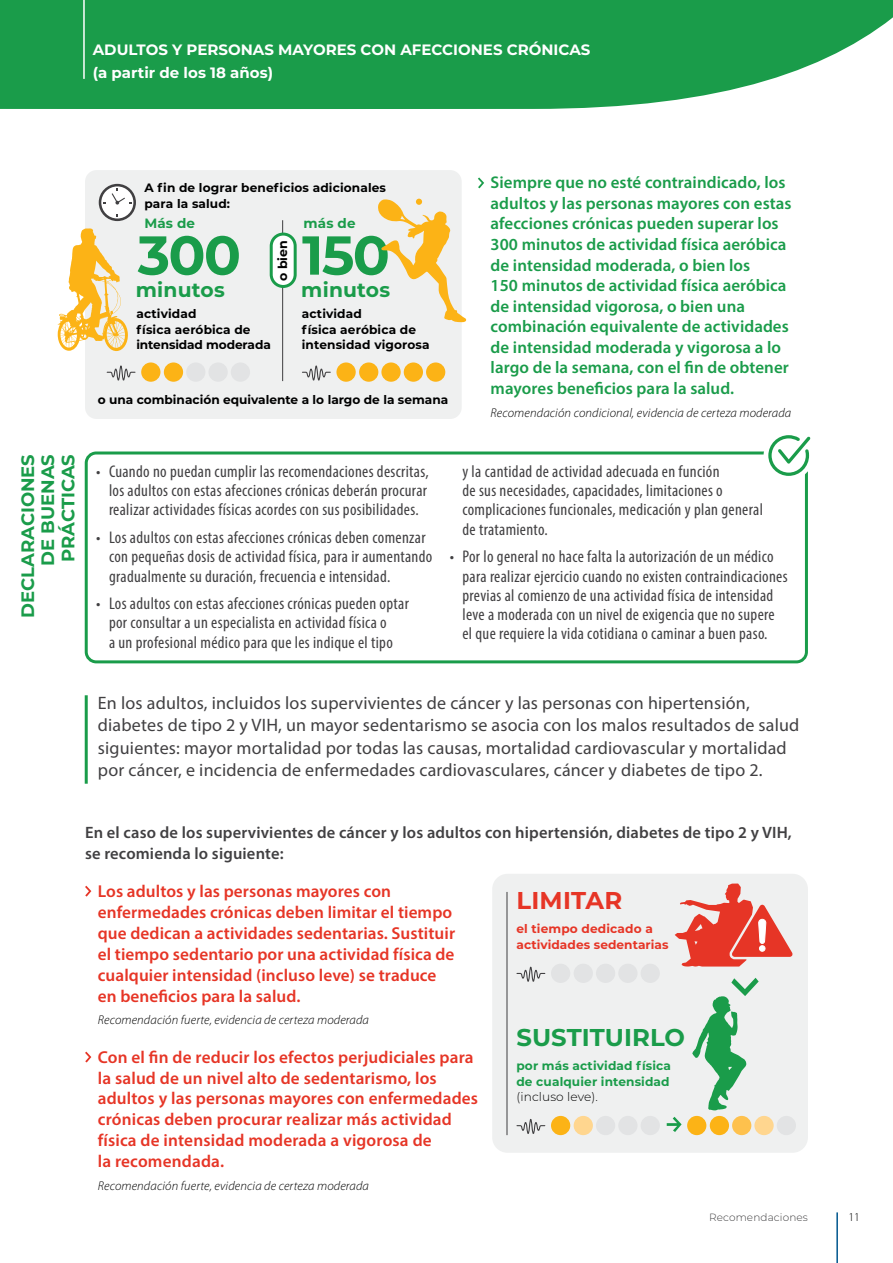
<style>
.page{position:relative;width:893px;height:1263px;background:#fff}
.page>*{position:absolute;margin:0;border:0;box-sizing:border-box;transform-origin:0 0}
.t1{font:700 54.75px "Montserrat";letter-spacing:-.03em;color:#1a9c4a}
.t2{font:700 24.3px "Montserrat";letter-spacing:.005em;color:#1a9c4a}
.t3{font:700 24.3px "Montserrat";letter-spacing:.01em;color:#e63526}
.t4{font:700 20.25px "Montserrat";letter-spacing:.01em;color:#1a9c4a}
.t5{font:18px/22.5px "Myriad Pro";letter-spacing:.01em;color:#414042}
.t6{font:700 18px/20.2px "Montserrat";color:#1a9c4a;text-align:justify}
.t7{font:600 17.25px/21px "Myriad Pro";letter-spacing:.005em;color:#e63526}
.t8{font:condensed 16.95px/19.2px "Myriad Pro";letter-spacing:.02em;color:#414042}
.t9{font:600 16.95px/20.5px "Myriad Pro";letter-spacing:.005em;color:#1a9c4a}
.t10{font:600 16.5px/21px "Myriad Pro";letter-spacing:.01em;color:#414042}
.t11{font:700 15px/22.5px "Montserrat";color:#fff}
.t12{font:700 13.5px "Montserrat";letter-spacing:.01em;color:#1a9c4a}
.t13{font:italic 300 12.75px "Myriad Pro";letter-spacing:.01em;color:#000}
.t14{font:700 12.6px "Montserrat";color:#000}
.t15{font:700 12.15px/15.6px "Montserrat";letter-spacing:.01em;color:#000}
.t16{font:700 12.15px/15.6px "Montserrat";letter-spacing:.01em;color:#1a9c4a}
.t17{font:700 12.15px/15.6px "Montserrat";letter-spacing:.005em;color:#e63526}
.t18{font:300 12.15px "Montserrat";letter-spacing:.01em;color:#000}
.t19{font:300 12px "Myriad Pro";color:#000}
.t20{font:300 10.5px "Montserrat";letter-spacing:.01em;color:#414042}
</style>
<div class="page">
<svg style="left:0;top:0;width:893px;height:109px;background:#2fa55a"></svg>
<svg style="left:85px;top:886px;width:6px;height:10px"></svg>
<svg style="left:85px;top:1051px;width:6px;height:11px"></svg>
<svg style="left:478px;top:177px;width:6px;height:11px"></svg>
<hr style="left:83px;top:0;width:2px;height:79px;background:#fff">
<div style="left:85px;top:451px;width:723px;height:212px;border:3px solid #1a9c4a;border-radius:10px"></div>
<div style="left:764px;top:431px;width:49px;height:49px;background:#fff;border-radius:50%"></div>
<svg style="left:768px;top:435px;width:42px;height:41px"></svg>
<hr style="left:85px;top:695px;width:3px;height:89px;background:#1a9c4a">
<div style="left:492px;top:874px;width:316px;height:279px;background:#eff0f0;border-radius:15px"></div>
<hr style="left:506px;top:892px;width:1px;height:243px;background:#414042">
<div style="left:551px;top:964px;width:19px;height:19px;background:#e2e3e4;border-radius:50%"></div>
<div style="left:574px;top:964px;width:19px;height:19px;background:#e2e3e4;border-radius:50%"></div>
<div style="left:596px;top:964px;width:19px;height:19px;background:#e2e3e4;border-radius:50%"></div>
<div style="left:618px;top:964px;width:19px;height:19px;background:#e2e3e4;border-radius:50%"></div>
<div style="left:641px;top:964px;width:19px;height:19px;background:#e2e3e4;border-radius:50%"></div>
<svg style="left:516px;top:966px;width:30px;height:16px"></svg>
<div style="left:551px;top:1116px;width:19px;height:19px;background:#fcb316;border-radius:50%"></div>
<div style="left:574px;top:1116px;width:19px;height:19px;background:#ffd68f;border-radius:50%"></div>
<div style="left:596px;top:1116px;width:19px;height:19px;background:#e2e3e4;border-radius:50%"></div>
<div style="left:618px;top:1116px;width:19px;height:19px;background:#e2e3e4;border-radius:50%"></div>
<div style="left:641px;top:1116px;width:19px;height:19px;background:#e2e3e4;border-radius:50%"></div>
<svg style="left:516px;top:1118px;width:30px;height:16px"></svg>
<div style="left:687px;top:1116px;width:19px;height:19px;background:#fcb316;border-radius:50%"></div>
<div style="left:710px;top:1116px;width:19px;height:19px;background:#fcb316;border-radius:50%"></div>
<div style="left:732px;top:1116px;width:19px;height:19px;background:#fec14d;border-radius:50%"></div>
<div style="left:754px;top:1116px;width:20px;height:19px;background:#ffd68f;border-radius:50%"></div>
<div style="left:777px;top:1116px;width:19px;height:19px;background:#e2e3e4;border-radius:50%"></div>
<svg style="left:675px;top:883px;width:118px;height:83px"></svg>
<svg style="left:667px;top:1117px;width:15px;height:15px"></svg>
<svg style="left:692px;top:978px;width:67px;height:132px"></svg>
<div style="left:85px;top:170px;width:377px;height:249px;background:#eff0f0;border-radius:11px"></div>
<div style="left:141px;top:362px;width:19px;height:20px;background:#fcb316;border-radius:50%"></div>
<div style="left:164px;top:362px;width:19px;height:20px;background:#fcb316;border-radius:50%"></div>
<div style="left:186px;top:362px;width:19px;height:20px;background:#e2e3e4;border-radius:50%"></div>
<div style="left:208px;top:362px;width:20px;height:20px;background:#e2e3e4;border-radius:50%"></div>
<div style="left:231px;top:362px;width:19px;height:20px;background:#e2e3e4;border-radius:50%"></div>
<svg style="left:106px;top:365px;width:30px;height:16px"></svg>
<div style="left:336px;top:362px;width:20px;height:20px;background:#fcb316;border-radius:50%"></div>
<div style="left:359px;top:362px;width:19px;height:20px;background:#fcb316;border-radius:50%"></div>
<div style="left:381px;top:362px;width:20px;height:20px;background:#fcb316;border-radius:50%"></div>
<div style="left:404px;top:362px;width:19px;height:20px;background:#fcb316;border-radius:50%"></div>
<div style="left:426px;top:362px;width:19px;height:20px;background:#fcb316;border-radius:50%"></div>
<svg style="left:302px;top:365px;width:29px;height:16px"></svg>
<svg style="left:378px;top:199px;width:88px;height:123px"></svg>
<svg style="left:57px;top:228px;width:71px;height:123px"></svg>
<svg style="left:99px;top:184px;width:37px;height:37px"></svg>
<hr style="left:282px;top:220px;width:1px;height:161px;background:#414042">
<div style="left:271px;top:234px;width:24px;height:52px;background:#fff;border-radius:12px"></div>
<div style="left:270px;top:233px;width:27px;height:55px;border:3px solid #1a9c4a;border-radius:12px"></div>
<hr style="left:836px;top:1212px;width:2px;height:51px;background:#00568d">
<p class="t11" style="left:93px;top:38px;width:499px">ADULTOS Y PERSONAS MAYORES CON AFECCIONES CRÓNICAS (a partir de los 18 años)</p>
<p class="t15" style="left:145px;top:180px;width:243px">A fin de lograr beneficios adicionales para la salud:</p>
<p class="t14" style="left:273px;top:281px;width:42px;rotate:-90deg">o bien</p>
<p class="t12" style="left:144px;top:213px;width:52px">Más de</p>
<p class="t12" style="left:304px;top:213px;width:54px">más de</p>
<h1 class="t1" style="left:138px;top:216px;width:254px">300 150</h1>
<p class="t4" style="left:301px;top:275px;width:90px">minutos</p>
<p class="t15" style="left:136px;top:305px;width:136px">actividad<br>física aeróbica de intensidad moderada</p>
<p class="t15" style="left:302px;top:305px;width:129px">actividad<br>física aeróbica de intensidad vigorosa</p>
<p class="t4" style="left:136px;top:275px;width:90px">minutos</p>
<p class="t15" style="left:98px;top:391px;width:352px">o una combinación equivalente a lo largo de la semana</p>
<p class="t9" style="left:491px;top:172px;width:302px">Siempre que no esté contraindicado, los adultos y las personas mayores con estas afecciones crónicas pueden superar los 300 minutos de actividad física aeróbica de intensidad moderada, o bien los<br>150 minutos de actividad física aeróbica de intensidad vigorosa, o bien una combinación equivalente de actividades de intensidad moderada y vigorosa a lo largo de la semana, con el fin de obtener mayores beneficios para la salud.</p>
<p class="t13" style="left:491px;top:405px;width:302px">Recomendación condicional, evidencia de certeza moderada</p>
<p class="t6" style="left:17px;top:566px;width:113px;text-indent:-52px;rotate:-90deg">DECLARACIONES DE BUENAS PRÁCTICAS</p>
<p class="t8" style="left:109px;top:462px;width:321px;text-align:justify;text-indent:-13px">• Cuando no puedan cumplir las recomendaciones descritas, los adultos con estas afecciones crónicas deberán procurar realizar actividades físicas acordes con sus posibilidades.</p>
<p class="t8" style="left:109px;top:528px;width:325px;text-indent:-13px">• Los adultos con estas afecciones crónicas deben comenzar con pequeñas dosis de actividad física, para ir aumentando gradualmente su duración, frecuencia e intensidad.</p>
<p class="t8" style="left:96px;top:594px;width:314px;text-align:center">• Los adultos con estas afecciones crónicas pueden optar por consultar a un especialista en actividad física o<br>a un profesional médico para que les indique el tipo</p>
<p class="t8" style="left:462px;top:462px;width:302px">y la cantidad de actividad adecuada en función<br>de sus necesidades, capacidades, limitaciones o complicaciones funcionales, medicación y plan general de tratamiento.</p>
<p class="t8" style="left:462px;top:547px;width:327px;text-indent:-13px">• Por lo general no hace falta la autorización de un médico para realizar ejercicio cuando no existen contraindicaciones previas al comienzo de una actividad física de intensidad leve a moderada con un nivel de exigencia que no supere el que requiere la vida cotidiana o caminar a buen paso.</p>
<p class="t5" style="left:98px;top:691px;width:703px">En los adultos, incluidos los supervivientes de cáncer y las personas con hipertensión, diabetes de tipo 2 y VIH, un mayor sedentarismo se asocia con los malos resultados de salud siguientes: mayor mortalidad por todas las causas, mortalidad cardiovascular y mortalidad por cáncer, e incidencia de enfermedades cardiovasculares, cáncer y diabetes de tipo 2.</p>
<p class="t10" style="left:85px;top:822px;width:708px">En el caso de los supervivientes de cáncer y los adultos con hipertensión, diabetes de tipo 2 y VIH, se recomienda lo siguiente:</p>
<p class="t7" style="left:98px;top:880px;width:359px">Los adultos y las personas mayores con enfermedades crónicas deben limitar el tiempo que dedican a actividades sedentarias. Sustituir el tiempo sedentario por una actividad física de cualquier intensidad (incluso leve) se traduce en beneficios para la salud.</p>
<p class="t13" style="left:98px;top:1012px;width:273px">Recomendación fuerte, evidencia de certeza moderada</p>
<p class="t7" style="left:98px;top:1046px;width:382px">Con el fin de reducir los efectos perjudiciales para la salud de un nivel alto de sedentarismo, los adultos y las personas mayores con enfermedades crónicas deben procurar realizar más actividad física de intensidad moderada a vigorosa de<br>la recomendada.</p>
<p class="t13" style="left:98px;top:1178px;width:273px">Recomendación fuerte, evidencia de certeza moderada</p>
<h2 class="t3" style="left:516px;top:883px;width:107px">LIMITAR</h2>
<p class="t17" style="left:516px;top:920px;width:154px">el tiempo dedicado a actividades sedentarias</p>
<h2 class="t2" style="left:516px;top:1020px;width:170px">SUSTITUIRLO</h2>
<p class="t16" style="left:516px;top:1057px;width:156px">por más actividad física de cualquier intensidad</p>
<p class="t18" style="left:516px;top:1089px;width:83px">(incluso leve).</p>
<p class="t20" style="left:709px;top:1210px;width:100px">Recomendaciones</p>
<p class="t19" style="left:848px;top:1210px;width:13px">11</p>
</div>
